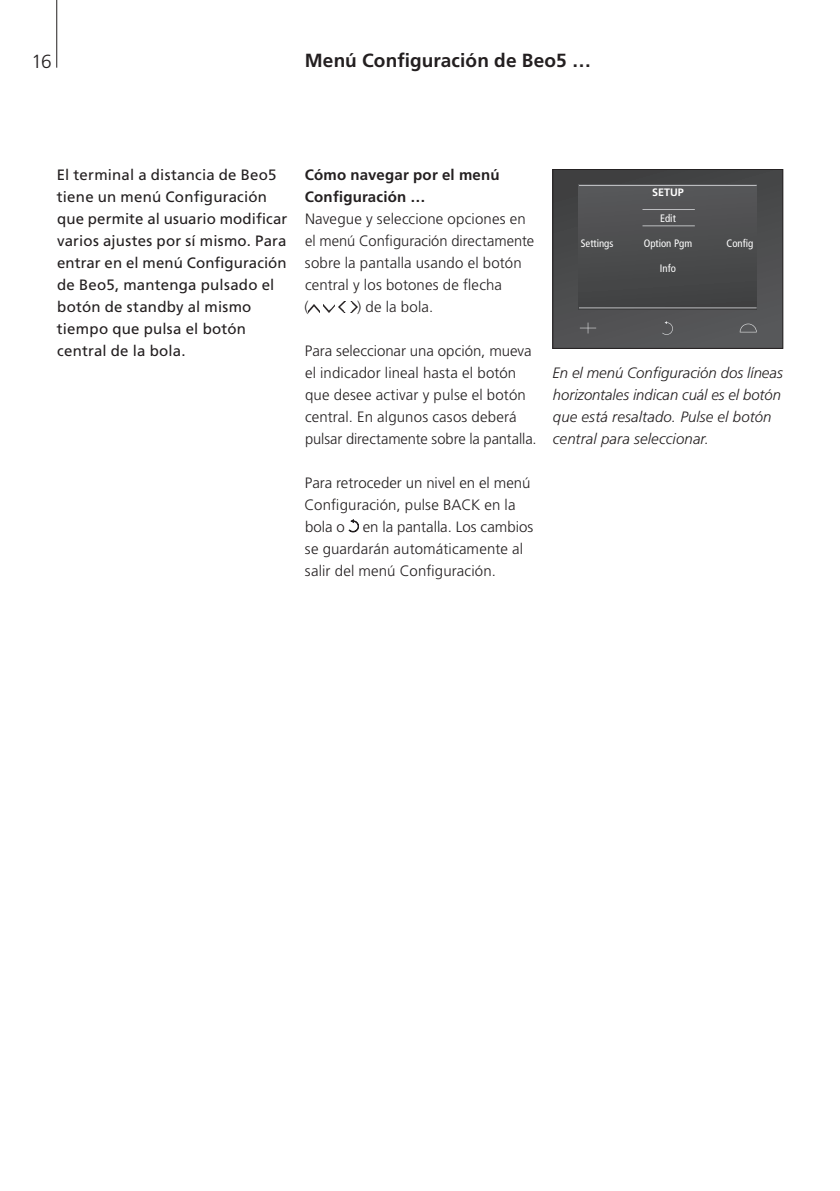
<style>
.page{position:relative;width:840px;height:1191px;background:#fff}
.page>*{position:absolute;margin:0;border:0;box-sizing:border-box;transform-origin:0 0}
.t1{font:700 19px "Frutiger";letter-spacing:.005em;color:#231f20}
.t2{font:300 19px "Frutiger";color:#231f20}
.t3{font:300 15px/22px "Frutiger";letter-spacing:.005em;color:#231f20}
.t4{font:15px/22px "Frutiger";letter-spacing:.015em;color:#231f20}
.t5{font:italic 300 15px/22px "Frutiger";color:#231f20}
.t6{font:700 15px/22px "Frutiger";letter-spacing:.015em;color:#231f20}
.t7{font:condensed 10.8px "Frutiger";color:#fff}
.t8{font:700 10.8px "Frutiger";color:#fff}
</style>
<div class="page">
<svg style="left:308px;top:301px;width:49px;height:11px"></svg>
<svg style="left:348px;top:519px;width:10px;height:13px"></svg>
<div style="left:552px;top:169px;width:230px;height:179px;background:linear-gradient(to bottom,#404142,#555658)"></div>
<div style="left:552px;top:169px;width:230px;height:180px;border:1px solid #231f20"></div>
<div style="left:578px;top:185px;width:178px;height:124px;background:#4c4d4e"></div>
<svg style="left:579px;top:322px;width:17px;height:11px"></svg>
<svg style="left:661px;top:321px;width:11px;height:14px"></svg>
<svg style="left:739px;top:324px;width:17px;height:8px"></svg>
<hr style="left:578px;top:185px;width:178px;height:1px;background:#bcbdc0">
<hr style="left:578px;top:307px;width:178px;height:1px;background:#bcbdc0">
<hr style="left:642px;top:209px;width:52px;height:1px;background:#bcbdc0">
<hr style="left:642px;top:225px;width:52px;height:1px;background:#bcbdc0">
<hr style="left:56px;top:0;width:1px;height:68px;background:#231f20">
<p class="t2" style="left:31px;top:50px;width:22px">16</p>
<p class="t1" style="left:304px;top:49px;width:287px">Menú Configuración de Beo5 …</p>
<p class="t4" style="left:57px;top:164px;width:232px">El terminal a distancia de Beo5 tiene un menú Configuración que permite al usuario modificar varios ajustes por sí mismo. Para entrar en el menú Configuración de Beo5, mantenga pulsado el botón de standby al mismo tiempo que pulsa el botón central de la bola.</p>
<p class="t6" style="left:304px;top:164px;width:196px">Cómo navegar por el menú<br>Configuración …</p>
<p class="t3" style="left:304px;top:208px;width:231px">Navegue y seleccione opciones en el menú Configuración directamente sobre la pantalla usando el botón central y los botones de flecha<br>(</p>
<p class="t3" style="left:357px;top:296px;width:77px">) de la bola.</p>
<p class="t3" style="left:305px;top:340px;width:233px">Para seleccionar una opción, mueva el indicador lineal hasta el botón que desee activar y pulse el botón central. En algunos casos deberá pulsar directamente sobre la pantalla.</p>
<p class="t3" style="left:304px;top:472px;width:230px">Para retroceder un nivel en el menú<br>Configuración, pulse BACK en la bola o en la pantalla. Los cambios se guardarán automáticamente al salir del menú Configuración.</p>
<p class="t8" style="left:651px;top:186px;width:33px">SETUP</p>
<p class="t7" style="left:659px;top:211px;width:17px">Edit</p>
<p class="t7" style="left:580px;top:237px;width:34px">Settings</p>
<p class="t7" style="left:643px;top:237px;width:50px">Option Pgm</p>
<p class="t7" style="left:726px;top:237px;width:28px">Config</p>
<p class="t7" style="left:659px;top:262px;width:17px">Info</p>
<p class="t5" style="left:552px;top:362px;width:232px">En el menú Configuración dos líneas horizontales indican cuál es el botón que está resaltado. Pulse el botón central para seleccionar.</p>
</div>
